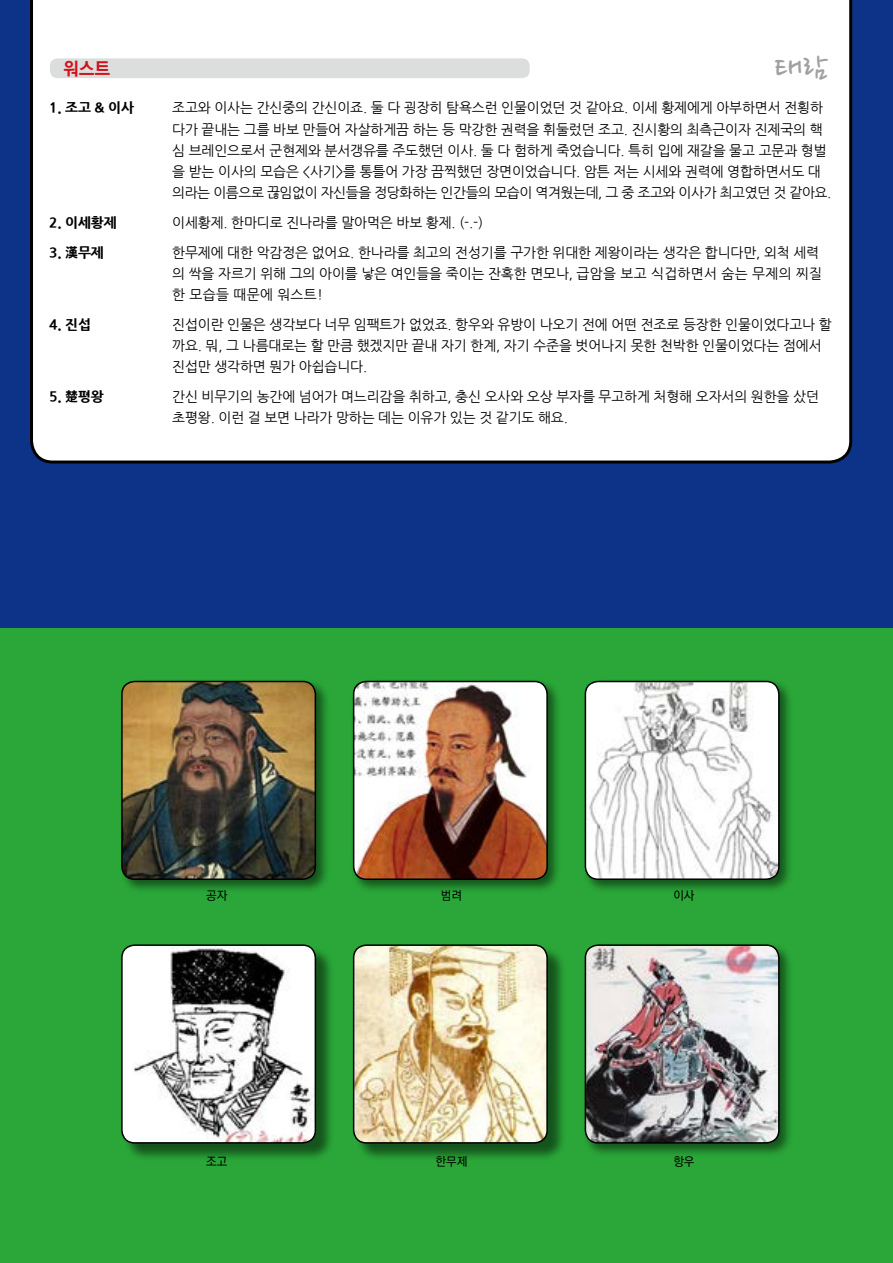
<style>
.page{position:relative;width:893px;height:1263px;background:#fff}
.page>*{position:absolute;margin:0;border:0;box-sizing:border-box;transform-origin:0 0}
.t1{font:36px "Nanum Pen OTF";color:#9fa0a0}
.t2{font:18px "Dong A4 G";color:#d0121b}
.t3{font:13.8px/21px "Nanum Gothic";letter-spacing:-.01em;color:#000}
.t4{font:800 13.8px "Nanum Gothic";letter-spacing:-.01em;color:#000}
.t5{font:12px "Dong A2 G";color:#000}
</style>
<div class="page">
<div style="left:0;top:0;width:893px;height:629px;background:#0c3388"></div>
<div style="left:0;top:628px;width:893px;height:634px;background:#2aa738"></div>
<div style="left:30px;top:0;width:822px;height:463px;background:#fff"></div>
<div style="left:50px;top:58px;width:480px;height:20px;background:#dcdddd;border-radius:8px"></div>
<div style="left:119px;top:679px;width:212px;height:214px;background:#000;opacity:.5"></div>
<img style="left:122px;top:681px;width:193px;height:198px">
<div style="left:121px;top:681px;width:195px;height:199px;border:2px solid #000;border-radius:13px"></div>
<div style="left:124px;top:947px;width:211px;height:214px;background:#000;opacity:.5"></div>
<img style="left:122px;top:945px;width:193px;height:198px">
<div style="left:121px;top:944px;width:195px;height:199px;border:2px solid #000;border-radius:13px"></div>
<div style="left:351px;top:679px;width:211px;height:214px;background:#000;opacity:.5"></div>
<img style="left:354px;top:681px;width:193px;height:198px">
<div style="left:353px;top:681px;width:195px;height:199px;border:2px solid #000;border-radius:13px"></div>
<div style="left:355px;top:947px;width:212px;height:214px;background:#000;opacity:.5"></div>
<img style="left:354px;top:947px;width:193px;height:196px">
<div style="left:353px;top:944px;width:195px;height:199px;border:2px solid #000;border-radius:13px"></div>
<div style="left:583px;top:679px;width:211px;height:214px;background:#000;opacity:.5"></div>
<img style="left:585px;top:681px;width:194px;height:198px">
<div style="left:585px;top:681px;width:195px;height:199px;border:2px solid #000;border-radius:13px"></div>
<div style="left:583px;top:942px;width:211px;height:215px;background:#000;opacity:.5"></div>
<img style="left:585px;top:945px;width:194px;height:198px">
<div style="left:585px;top:944px;width:195px;height:199px;border:2px solid #000;border-radius:13px"></div>
<h1 class="t1" style="left:775px;top:50px;width:55px">태람</h1>
<h2 class="t2" style="left:63px;top:57px;width:49px">워스트</h2>
<p class="t4" style="left:49px;top:101px;width:86px">1. 조고 &amp; 이사</p>
<p class="t3" style="left:172px;top:98px;width:661px">조고와 이사는 간신중의 간신이죠. 둘 다 굉장히 탐욕스런 인물이었던 것 같아요. 이세 황제에게 아부하면서 전횡하 다가 끝내는 그를 바보 만들어 자살하게끔 하는 등 막강한 권력을 휘둘렀던 조고. 진시황의 최측근이자 진제국의 핵 심 브레인으로서 군현제와 분서갱유를 주도했던 이사. 둘 다 험하게 죽었습니다. 특히 입에 재갈을 물고 고문과 형벌 을 받는 이사의 모습은 &lt;사기&gt;를 통틀어 가장 끔찍했던 장면이었습니다. 암튼 저는 시세와 권력에 영합하면서도 대 의라는 이름으로 끊임없이 자신들을 정당화하는 인간들의 모습이 역겨웠는데, 그 중 조고와 이사가 최고였던 것 같아요.</p>
<p class="t4" style="left:49px;top:215px;width:69px">2. 이세황제</p>
<p class="t3" style="left:172px;top:212px;width:312px">이세황제. 한마디로 진나라를 말아먹은 바보 황제. (-.-)</p>
<p class="t4" style="left:49px;top:245px;width:56px">3. 漢무제</p>
<p class="t3" style="left:172px;top:242px;width:652px">한무제에 대한 악감정은 없어요. 한나라를 최고의 전성기를 구가한 위대한 제왕이라는 생각은 합니다만, 외척 세력 의 싹을 자르기 위해 그의 아이를 낳은 여인들을 죽이는 잔혹한 면모나, 급암을 보고 식겁하면서 숨는 무제의 찌질 한 모습들 때문에 워스트!</p>
<p class="t4" style="left:49px;top:317px;width:43px">4. 진섭</p>
<p class="t3" style="left:172px;top:314px;width:661px">진섭이란 인물은 생각보다 너무 임팩트가 없었죠. 항우와 유방이 나오기 전에 어떤 전조로 등장한 인물이었다고나 할 까요. 뭐, 그 나름대로는 할 만큼 했겠지만 끝내 자기 한계, 자기 수준을 벗어나지 못한 천박한 인물이었다는 점에서 진섭만 생각하면 뭔가 아쉽습니다.</p>
<p class="t4" style="left:49px;top:389px;width:56px">5. 楚평왕</p>
<p class="t3" style="left:172px;top:386px;width:648px">간신 비무기의 농간에 넘어가 며느리감을 취하고, 충신 오사와 오상 부자를 무고하게 처형해 오자서의 원한을 샀던 초평왕. 이런 걸 보면 나라가 망하는 데는 이유가 있는 것 같기도 해요.</p>
<p class="t5" style="left:206px;top:888px;width:23px">공자</p>
<p class="t5" style="left:206px;top:1154px;width:23px">조고</p>
<p class="t5" style="left:441px;top:888px;width:23px">범려</p>
<p class="t5" style="left:436px;top:1154px;width:33px">한무제</p>
<p class="t5" style="left:673px;top:888px;width:23px">이사</p>
<p class="t5" style="left:673px;top:1154px;width:23px">항우</p>
</div>
